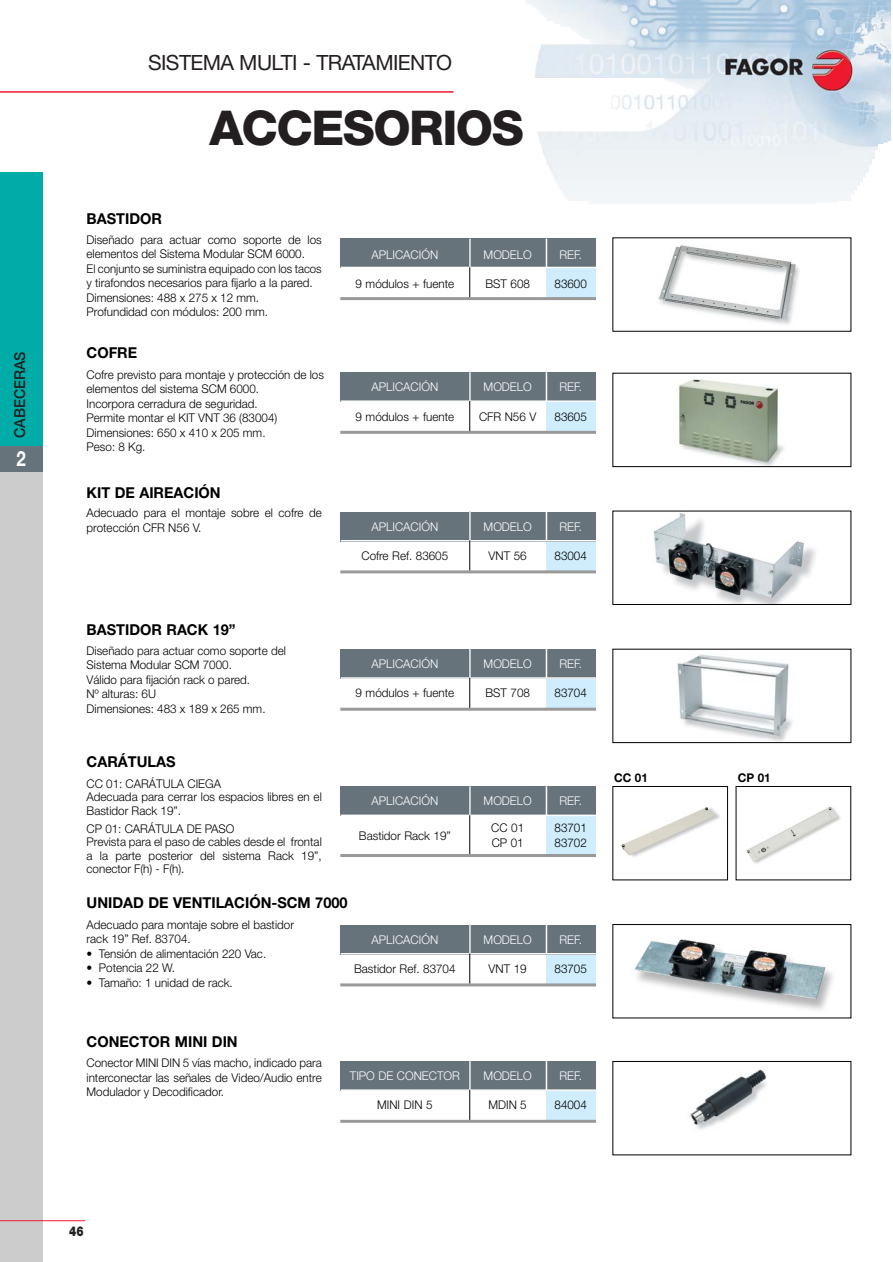
<style>
.page{position:relative;width:893px;height:1262px;background:#fff}
.page>*{position:absolute;margin:0;border:0;box-sizing:border-box;transform-origin:0 0}
.t1{font:800 48px "Helvetica Neue";letter-spacing:-.03em;color:#231f20}
.t2{font:21px "Helvetica Neue";letter-spacing:-.03em;color:#231f20}
.t3{font:700 21px "Helvetica Neue";color:#fff;scale:.8 1}
.t4{font:700 15px "Helvetica Neue";color:#000}
.t5{font:500 15px "Helvetica Neue";color:#231f20;scale:.95 1}
.t6{font:900 13.5px "Helvetica Neue";color:#231f20;scale:.8 1}
.t7{font:300 12px/14.4px "Helvetica Neue";color:#000}
.t8{font:300 12px "Helvetica Neue";color:#fff}
.t9{font:700 12px "Helvetica Neue";color:#000}
</style>
<div class="page">
<img style="left:526px;top:0;width:365px;height:204px">
<div style="left:0;top:172px;width:43px;height:298px;background:#00aca8"></div>
<div style="left:0;top:472px;width:43px;height:790px;background:#ccc"></div>
<div style="left:0;top:446px;width:43px;height:25px;background:#67737a"></div>
<hr style="left:0;top:1220px;width:85px;height:1px;background:#ed1b2d">
<hr style="left:0;top:91px;width:453px;height:2px;background:#ed1b2d">
<div style="left:546px;top:541px;width:50px;height:30px;background:#cfedfc"></div>
<div style="left:341px;top:512px;width:255px;height:29px;background:#67737a"></div>
<hr style="left:340px;top:540px;width:256px;height:1px;background:#fff">
<hr style="left:469px;top:512px;width:1px;height:59px;background:#000">
<hr style="left:545px;top:512px;width:2px;height:28px;background:#fff">
<svg style="left:469px;top:512px;width:1px;height:28px"></svg>
<hr style="left:340px;top:570px;width:256px;height:3px;background:#999">
<div style="left:546px;top:401px;width:50px;height:30px;background:#cfedfc"></div>
<div style="left:341px;top:372px;width:255px;height:30px;background:#67737a"></div>
<hr style="left:340px;top:400px;width:256px;height:2px;background:#fff">
<hr style="left:469px;top:372px;width:1px;height:59px;background:#000">
<hr style="left:545px;top:372px;width:2px;height:29px;background:#fff">
<svg style="left:469px;top:372px;width:1px;height:29px"></svg>
<hr style="left:340px;top:431px;width:256px;height:3px;background:#999">
<div style="left:546px;top:267px;width:50px;height:30px;background:#cfedfc"></div>
<div style="left:341px;top:238px;width:255px;height:30px;background:#67737a"></div>
<hr style="left:340px;top:267px;width:256px;height:1px;background:#fff">
<hr style="left:469px;top:238px;width:1px;height:60px;background:#000">
<hr style="left:545px;top:238px;width:2px;height:29px;background:#fff">
<svg style="left:469px;top:238px;width:1px;height:29px"></svg>
<img style="left:690px;top:1069px;width:77px;height:61px">
<div style="left:612px;top:1061px;width:239px;height:94px;border:1px solid #000"></div>
<img style="left:658px;top:245px;width:141px;height:80px">
<img style="left:678px;top:379px;width:107px;height:86px">
<div style="left:612px;top:373px;width:239px;height:94px;border:1px solid #000"></div>
<img style="left:677px;top:654px;width:115px;height:86px">
<img style="left:621px;top:807px;width:99px;height:50px">
<img style="left:746px;top:806px;width:95px;height:58px">
<img style="left:653px;top:513px;width:163px;height:89px">
<img style="left:634px;top:939px;width:199px;height:71px">
<div style="left:612px;top:924px;width:239px;height:94px;border:1px solid #000"></div>
<hr style="left:340px;top:297px;width:256px;height:3px;background:#999">
<div style="left:546px;top:678px;width:50px;height:30px;background:#cfedfc"></div>
<div style="left:341px;top:649px;width:255px;height:30px;background:#67737a"></div>
<hr style="left:340px;top:677px;width:256px;height:2px;background:#fff">
<hr style="left:469px;top:649px;width:1px;height:59px;background:#000">
<hr style="left:545px;top:649px;width:2px;height:29px;background:#fff">
<svg style="left:469px;top:649px;width:1px;height:29px"></svg>
<hr style="left:340px;top:707px;width:256px;height:3px;background:#999">
<div style="left:546px;top:815px;width:50px;height:40px;background:#cfedfc"></div>
<div style="left:341px;top:786px;width:255px;height:30px;background:#67737a"></div>
<hr style="left:340px;top:814px;width:256px;height:2px;background:#fff">
<hr style="left:469px;top:786px;width:1px;height:69px;background:#000">
<hr style="left:545px;top:786px;width:2px;height:29px;background:#fff">
<svg style="left:469px;top:786px;width:1px;height:29px"></svg>
<hr style="left:340px;top:854px;width:256px;height:3px;background:#999">
<div style="left:546px;top:953px;width:50px;height:30px;background:#cfedfc"></div>
<div style="left:341px;top:924px;width:255px;height:30px;background:#67737a"></div>
<hr style="left:340px;top:953px;width:256px;height:1px;background:#fff">
<hr style="left:469px;top:924px;width:1px;height:59px;background:#000">
<hr style="left:545px;top:924px;width:2px;height:29px;background:#fff">
<svg style="left:469px;top:924px;width:1px;height:29px"></svg>
<hr style="left:340px;top:983px;width:256px;height:3px;background:#999">
<div style="left:546px;top:1090px;width:50px;height:30px;background:#cfedfc"></div>
<div style="left:341px;top:1061px;width:255px;height:29px;background:#67737a"></div>
<hr style="left:340px;top:1089px;width:256px;height:1px;background:#fff">
<hr style="left:469px;top:1061px;width:1px;height:59px;background:#000">
<hr style="left:545px;top:1061px;width:2px;height:29px;background:#fff">
<svg style="left:469px;top:1061px;width:1px;height:29px"></svg>
<hr style="left:340px;top:1119px;width:256px;height:3px;background:#999">
<p class="t5" style="left:14px;top:438px;width:93px;rotate:-90deg">CABECERAS</p>
<h2 class="t3" style="left:17px;top:451px;width:13px">2</h2>
<h2 class="t2" style="left:148px;top:54px;width:305px">SISTEMA MULTI - TRATAMIENTO</h2>
<p class="t4" style="left:87px;top:213px;width:77px">BASTIDOR</p>
<h1 class="t1" style="left:209px;top:111px;width:316px">ACCESORIOS</h1>
<p class="t7" style="left:87px;top:234px;width:237px">Diseñado para actuar como soporte de los elementos del Sistema Modular SCM 6000.<br>El conjunto se suministra equipado con los tacos y tirafondos necesarios para fijarlo a la pared.<br>Dimensiones: 488 x 275 x 12 mm.<br>Profundidad con módulos: 200 mm.</p>
<p class="t4" style="left:87px;top:347px;width:52px">COFRE</p>
<p class="t7" style="left:87px;top:368px;width:239px">Cofre previsto para montaje y protección de los elementos del sistema SCM 6000.<br>Incorpora cerradura de seguridad.<br>Permite montar el KIT VNT 36 (83004)<br>Dimensiones: 650 x 410 x 205 mm.<br>Peso: 8 Kg.</p>
<p class="t4" style="left:87px;top:488px;width:136px">KIT DE AIREACIÓN</p>
<p class="t7" style="left:87px;top:507px;width:237px">Adecuado para el montaje sobre el cofre de protección CFR N56 V.</p>
<p class="t4" style="left:87px;top:624px;width:150px">BASTIDOR RACK 19”</p>
<p class="t7" style="left:87px;top:644px;width:201px">Diseñado para actuar como soporte del<br>Sistema Modular SCM 7000.<br>Válido para fijación rack o pared.<br>Nº alturas: 6U<br>Dimensiones: 483 x 189 x 265 mm.</p>
<p class="t4" style="left:87px;top:756px;width:90px">CARÁTULAS</p>
<p class="t7" style="left:87px;top:778px;width:237px;line-height:13.5px">CC 01: CARÁTULA CIEGA<br>Adecuada para cerrar los espacios libres en el<br>Bastidor Rack 19”.</p>
<p class="t7" style="left:87px;top:822px;width:237px;line-height:13.5px">CP 01: CARÁTULA DE PASO<br>Prevista para el paso de cables desde el frontal a la parte posterior del sistema Rack 19”, conector F(h) - F(h).</p>
<p class="t8" style="left:371px;top:250px;width:68px">APLICACIÓN</p>
<p class="t8" style="left:483px;top:250px;width:50px">MODELO</p>
<p class="t8" style="left:559px;top:250px;width:24px">REF.</p>
<p class="t7" style="left:355px;top:278px;width:100px">9 módulos + fuente</p>
<p class="t7" style="left:485px;top:278px;width:46px">BST 608</p>
<p class="t7" style="left:554px;top:278px;width:34px">83600</p>
<p class="t8" style="left:371px;top:383px;width:68px">APLICACIÓN</p>
<p class="t8" style="left:483px;top:383px;width:50px">MODELO</p>
<p class="t8" style="left:559px;top:383px;width:24px">REF.</p>
<p class="t7" style="left:355px;top:410px;width:100px">9 módulos + fuente</p>
<p class="t7" style="left:479px;top:410px;width:59px">CFR N56 V</p>
<p class="t7" style="left:554px;top:410px;width:34px">83605</p>
<p class="t8" style="left:371px;top:522px;width:68px">APLICACIÓN</p>
<p class="t8" style="left:483px;top:522px;width:50px">MODELO</p>
<p class="t8" style="left:559px;top:522px;width:24px">REF.</p>
<p class="t7" style="left:361px;top:550px;width:88px">Cofre Ref. 83605</p>
<p class="t7" style="left:488px;top:550px;width:40px">VNT 56</p>
<p class="t7" style="left:554px;top:550px;width:34px">83004</p>
<p class="t8" style="left:371px;top:659px;width:68px">APLICACIÓN</p>
<p class="t8" style="left:483px;top:659px;width:50px">MODELO</p>
<p class="t8" style="left:559px;top:659px;width:24px">REF.</p>
<p class="t7" style="left:355px;top:687px;width:100px">9 módulos + fuente</p>
<p class="t7" style="left:485px;top:687px;width:46px">BST 708</p>
<p class="t7" style="left:554px;top:687px;width:34px">83704</p>
<p class="t8" style="left:371px;top:797px;width:68px">APLICACIÓN</p>
<p class="t8" style="left:483px;top:797px;width:50px">MODELO</p>
<p class="t8" style="left:559px;top:797px;width:24px">REF.</p>
<p class="t7" style="left:491px;top:822px;width:34px">CC 01</p>
<p class="t7" style="left:554px;top:822px;width:34px">83701</p>
<p class="t7" style="left:359px;top:829px;width:93px">Bastidor Rack 19”</p>
<p class="t7" style="left:491px;top:837px;width:34px">CP 01</p>
<p class="t7" style="left:554px;top:837px;width:34px">83702</p>
<p class="t4" style="left:87px;top:897px;width:262px">UNIDAD DE VENTILACIÓN-SCM 7000</p>
<p class="t7" style="left:87px;top:918px;width:209px">Adecuado para montaje sobre el bastidor rack 19” Ref. 83704.</p>
<p class="t7" style="left:87px;top:947px;width:181px">• Tensión de alimentación 220 Vac.</p>
<p class="t7" style="left:87px;top:962px;width:90px">• Potencia 22 W.</p>
<p class="t7" style="left:87px;top:976px;width:148px">• Tamaño: 1 unidad de rack.</p>
<p class="t8" style="left:371px;top:935px;width:68px">APLICACIÓN</p>
<p class="t8" style="left:483px;top:935px;width:50px">MODELO</p>
<p class="t8" style="left:559px;top:935px;width:24px">REF.</p>
<p class="t7" style="left:354px;top:963px;width:103px">Bastidor Ref. 83704</p>
<p class="t7" style="left:488px;top:963px;width:40px">VNT 19</p>
<p class="t7" style="left:554px;top:963px;width:34px">83705</p>
<p class="t4" style="left:87px;top:1036px;width:153px">CONECTOR MINI DIN</p>
<p class="t7" style="left:87px;top:1057px;width:237px;text-align:justify">Conector MINI DIN 5 vías macho, indicado para interconectar las señales de Video/Audio entre Modulador y Decodificador.</p>
<p class="t8" style="left:350px;top:1071px;width:111px">TIPO DE CONECTOR</p>
<p class="t8" style="left:483px;top:1071px;width:50px">MODELO</p>
<p class="t8" style="left:559px;top:1071px;width:24px">REF.</p>
<p class="t7" style="left:377px;top:1098px;width:57px">MINI DIN 5</p>
<p class="t7" style="left:488px;top:1098px;width:40px">MDIN 5</p>
<p class="t7" style="left:554px;top:1098px;width:34px">84004</p>
<p class="t9" style="left:614px;top:773px;width:35px">CC 01</p>
<p class="t9" style="left:737px;top:773px;width:34px">CP 01</p>
<p class="t6" style="left:69px;top:1226px;width:20px">46</p>
</div>
